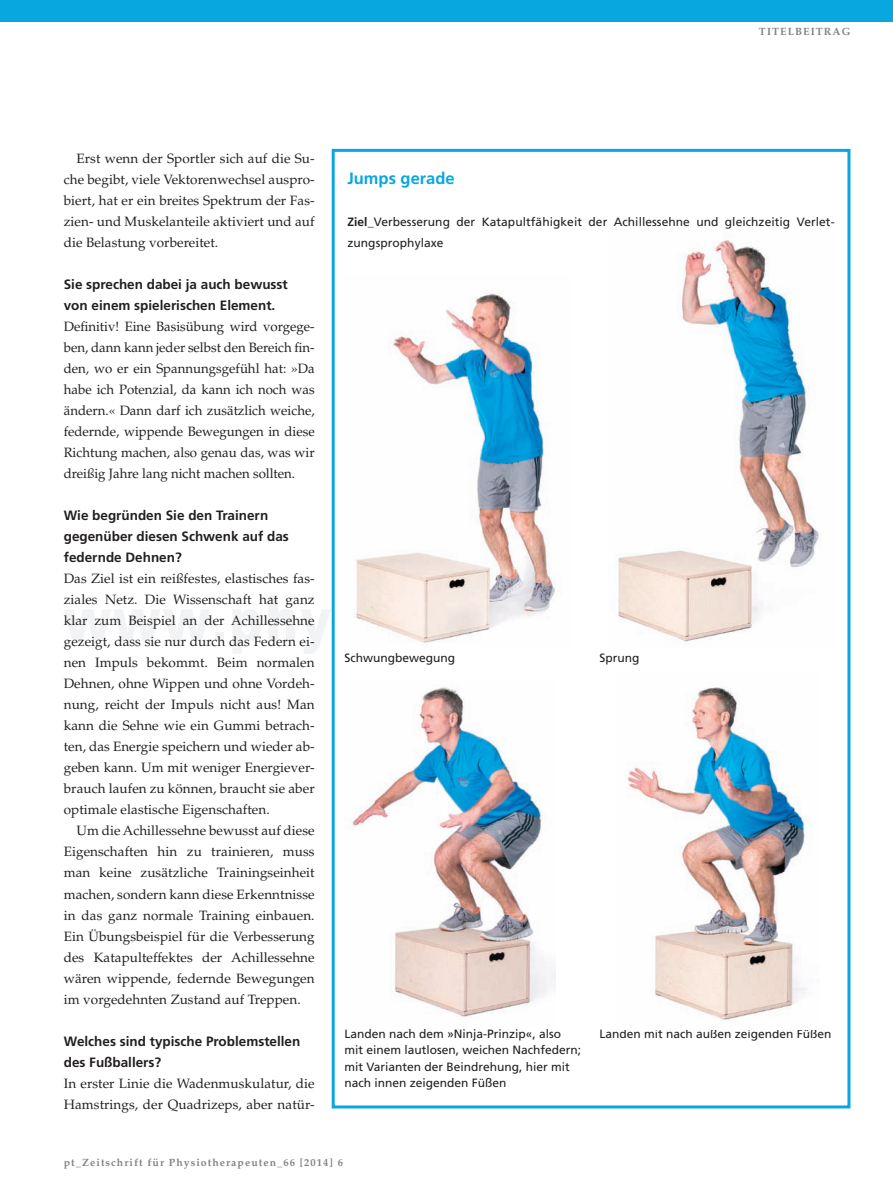
<style>
.page{position:relative;width:893px;height:1191px;background:#fff}
.page>*{position:absolute;margin:0;border:0;box-sizing:border-box;transform-origin:0 0}
.t1{font:700 16.5px "Frutiger LT Pro";color:#08a7e0}
.t2{font:13.5px/21px "Palatino LT Std";letter-spacing:.005em;color:#231f20;text-align:justify}
.t3{font:700 13.5px/21px "Frutiger LT Pro";color:#231f20}
.t4{font:12px/16.5px "Frutiger LT Pro";color:#231f20}
.t5{font:700 10.5px "Palatino LT Std";letter-spacing:.1em;color:#808285}
.s1{font-weight:700}
</style>
<div class="page">
<div style="left:0;top:0;width:893px;height:21px;background:#08a7e0"></div>
<div style="left:332px;top:149px;width:518px;height:959px;border:3px solid #08a7e0"></div>
<img style="left:354px;top:293px;width:202px;height:352px">
<img style="left:618px;top:240px;width:203px;height:405px">
<img style="left:351px;top:687px;width:205px;height:330px">
<img style="left:627px;top:687px;width:180px;height:335px">
<p class="t5" style="left:759px;top:26px;width:93px">TITELBEITRAG</p>
<p class="t2" style="left:64px;top:148px;width:252px;text-indent:13px">Erst wenn der Sportler sich auf die Su&shy;che begibt, viele Vektorenwechsel auspro&shy;biert, hat er ein breites Spektrum der Fas&shy;zien- und Muskelanteile aktiviert und auf die Belastung vorbereitet.</p>
<p class="t3" style="left:64px;top:274px;width:226px">Sie sprechen dabei ja auch bewusst von einem spielerischen Element.</p>
<p class="t2" style="left:64px;top:316px;width:252px">Definitiv! Eine Basisübung wird vorgege&shy;ben, dann kann jeder selbst den Bereich fin&shy;den, wo er ein Spannungsgefühl hat: »Da habe ich Potenzial, da kann ich noch was ändern.« Dann darf ich zusätzlich weiche, federnde, wippende Bewegungen in diese Richtung machen, also genau das, was wir dreißig Jahre lang nicht machen sollten.</p>
<p class="t3" style="left:64px;top:505px;width:227px">Wie begründen Sie den Trainern gegenüber diesen Schwenk auf das federnde Dehnen?</p>
<p class="t2" style="left:64px;top:568px;width:252px">Das Ziel ist ein reißfestes, elastisches fas&shy;ziales Netz. Die Wissenschaft hat ganz klar zum Beispiel an der Achillessehne gezeigt, dass sie nur durch das Federn ei&shy;nen Impuls bekommt. Beim normalen Dehnen, ohne Wippen und ohne Vordeh&shy;nung, reicht der Impuls nicht aus! Man kann die Sehne wie ein Gummi betrach&shy;ten, das Energie speichern und wieder ab&shy;geben kann. Um mit weniger Energiever&shy;brauch laufen zu können, braucht sie aber optimale elastische Eigenschaften.</p>
<p class="t2" style="left:64px;top:820px;width:252px;text-indent:13px">Um die Achillessehne bewusst auf diese Eigenschaften hin zu trainieren, muss man keine zusätzliche Trainingseinheit machen, sondern kann diese Erkenntnisse in das ganz normale Training einbauen.<br>Ein Übungsbeispiel für die Verbesserung des Katapulteffektes der Achillessehne wären wippende, federnde Bewegungen im vorgedehnten Zustand auf Treppen.</p>
<p class="t3" style="left:64px;top:1030px;width:238px">Welches sind typische Problemstellen des Fußballers?</p>
<p class="t2" style="left:64px;top:1072px;width:252px">In erster Linie die Wadenmuskulatur, die<br>Hamstrings, der Quadrizeps, aber natür-</p>
<p class="t1" style="left:347px;top:169px;width:109px">Jumps gerade</p>
<p class="t4" style="left:347px;top:211px;width:489px;line-height:21px"><span class="s1">Ziel_</span>Verbesserung der Katapultfähigkeit der Achillessehne und gleichzeitig Verlet&shy;zungsprophylaxe</p>
<p class="t4" style="left:344px;top:649px;width:112px">Schwungbewegung</p>
<p class="t4" style="left:600px;top:649px;width:41px">Sprung</p>
<p class="t4" style="left:344px;top:1025px;width:218px">Landen nach dem »Ninja-Prinzip«, also</p>
<p class="t4" style="left:600px;top:1025px;width:234px">Landen mit nach außen zeigenden Füßen</p>
<p class="t4" style="left:344px;top:1041px;width:238px">mit einem lautlosen, weichen Nachfedern; mit Varianten der Beindrehung, hier mit nach innen zeigenden Füßen</p>
<p class="t5" style="left:64px;top:1156px;width:281px">pt_Zeitschrift für Physiotherapeuten_66 [2014] 6</p>
</div>
